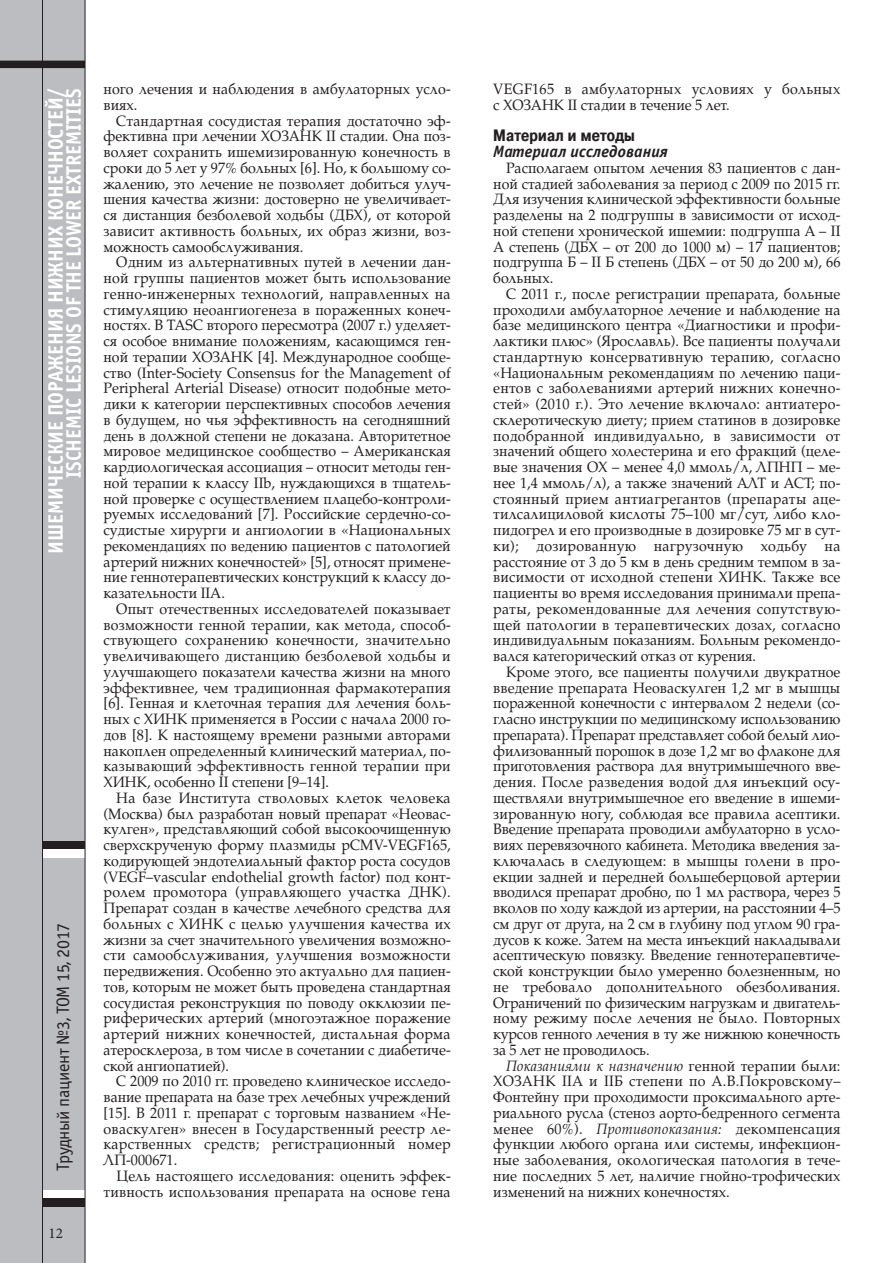
<style>
.page{position:relative;width:893px;height:1263px;background:#fff}
.page>*{position:absolute;margin:0;border:0;box-sizing:border-box;transform-origin:0 0}
.t1{font:700 21px/18px "Officina Sans C";color:#fff;text-align:right;scale:.95 1}
.t2{font:18px "Officina Sans C";letter-spacing:-.015em;color:#231f20}
.t3{font:italic 700 16.5px "Officina Sans C";color:#231f20}
.t4{font:700 16.5px "Pragmatica Cond C";letter-spacing:.01em;color:#231f20}
.t5{font:15px/15.8px "AG Palatial";color:#231f20;text-align:justify;scale:.95 1}
.t6{font:15px "Minion Pro";color:#231f20}
.s1{font-style:italic}
</style>
<div class="page">
<div style="left:0;top:0;width:85px;height:1263px;background:#bcbdc0"></div>
<div style="left:0;top:61px;width:85px;height:7px;background:#231f20"></div>
<div style="left:43px;top:841px;width:42px;height:8px;background:#231f20"></div>
<div style="left:43px;top:849px;width:42px;height:9px;background:#fff"></div>
<div style="left:43px;top:1190px;width:42px;height:8px;background:#fff"></div>
<div style="left:43px;top:1198px;width:42px;height:9px;background:#231f20"></div>
<hr style="left:42px;top:0;width:1px;height:1263px;background:#231f20">
<hr style="left:85px;top:0;width:1px;height:1263px;background:#231f20">
<h1 class="t1" style="left:47px;top:554px;width:491px;rotate:-90deg">ИШЕМИЧЕСКИЕ ПОРАЖЕНИЯ НИЖНИХ КОНЕЧНОСТЕЙ/<br>ISCHEMIC LESIONS OF THE LOWER EXTREMITIES</h1>
<p class="t5" style="left:104px;top:81px;width:367px">ного лечения и наблюдения в амбулаторных усло&shy;виях.</p>
<p class="t5" style="left:104px;top:112px;width:367px;text-indent:13px">Стандартная сосудистая терапия достаточно эф&shy;фективна при лечении ХОЗАНК II стадии. Она поз&shy;воляет сохранить ишемизированную конечность в сроки до 5 лет у 97% больных [6]. Но, к большому со&shy;жалению, это лечение не позволяет добиться улуч&shy;шения качества жизни: достоверно не увеличивает&shy;ся дистанция безболевой ходьбы (ДБХ), от которой зависит активность больных, их образ жизни, воз&shy;можность самообслуживания.</p>
<p class="t5" style="left:104px;top:254px;width:367px;text-indent:13px">Одним из альтернативных путей в лечении дан&shy;ной группы пациентов может быть использование генно-инженерных технологий, направленных на стимуляцию неоангиогенеза в пораженных конеч&shy;ностях. В TASC второго пересмотра (2007 г.) уделяет&shy;ся особое внимание положениям, касающимся ген&shy;ной терапии ХОЗАНК [4]. Международное сообще&shy;ство (Inter-Society Consensus for the Management of Peripheral Arterial Disease) относит подобные мето&shy;дики к категории перспективных способов лечения в будущем, но чья эффективность на сегодняшний день в должной степени не доказана. Авторитетное мировое медицинское сообщество – Американская кардиологическая ассоциация – относит методы ген&shy;ной терапии к классу IIb, нуждающихся в тщатель&shy;ной проверке с осуществлением плацебо-контроли&shy;руемых исследований [7]. Российские сердечно-со&shy;судистые хирурги и ангиологии в «Национальных рекомендациях по ведению пациентов с патологией артерий нижних конечностей» [5], относят примене&shy;ние геннотерапевтических конструкций к классу до&shy;казательности IIA.</p>
<p class="t5" style="left:104px;top:601px;width:367px;text-indent:13px">Опыт отечественных исследователей показывает возможности генной терапии, как метода, способ&shy;ствующего сохранению конечности, значительно увеличивающего дистанцию безболевой ходьбы и улучшающего показатели качества жизни на много эффективнее, чем традиционная фармакотерапия [6]. Генная и клеточная терапия для лечения боль&shy;ных с ХИНК применяется в России с начала 2000 го&shy;дов [8]. К настоящему времени разными авторами накоплен определенный клинический материал, по&shy;казывающий эффективность генной терапии при ХИНК, особенно II степени [9–14].</p>
<p class="t5" style="left:104px;top:790px;width:367px;text-indent:13px">На базе Института стволовых клеток человека (Москва) был разработан новый препарат «Неовас&shy;кулген», представляющий собой высокоочищенную сверхскрученую форму плазмиды pCMV-VEGF165, кодирующей эндотелиальный фактор роста сосудов (VEGF–vascular endothelial growth factor) под конт&shy;ролем промотора (управляющего участка ДНК).<br>Препарат создан в качестве лечебного средства для больных с ХИНК с целью улучшения качества их жизни за счет значительного увеличения возможно&shy;сти самообслуживания, улучшения возможности передвижения. Особенно это актуально для пациен&shy;тов, которым не может быть проведена стандартная сосудистая реконструкция по поводу окклюзии пе&shy;риферических артерий (многоэтажное поражение артерий нижних конечностей, дистальная форма атеросклероза, в том числе в сочетании с диабетиче&shy;ской ангиопатией).</p>
<p class="t5" style="left:104px;top:1073px;width:367px;text-indent:13px">С 2009 по 2010 гг. проведено клиническое исследо&shy;вание препарата на базе трех лечебных учреждений [15]. В 2011 г. препарат с торговым названием «Не&shy;оваскулген» внесен в Государственный реестр ле&shy;карственных средств; регистрационный номер ЛП-000671.</p>
<p class="t5" style="left:104px;top:1168px;width:367px;text-align:right">Цель настоящего исследования: оценить эффек&shy;тивность использования препарата на основе гена</p>
<p class="t2" style="left:52px;top:1170px;width:250px;rotate:-90deg">Трудный пациент №3, ТОМ 15, 2017</p>
<p class="t6" style="left:49px;top:1227px;width:16px">12</p>
<p class="t5" style="left:493px;top:81px;width:367px">VEGF165 в амбулаторных условиях у больных с ХОЗАНК II стадии в течение 5 лет.</p>
<p class="t4" style="left:493px;top:126px;width:143px">Материал и методы</p>
<p class="t3" style="left:493px;top:142px;width:176px">Материал исследования</p>
<p class="t5" style="left:493px;top:160px;width:367px;text-indent:13px">Располагаем опытом лечения 83 пациентов с дан&shy;ной стадией заболевания за период с 2009 по 2015 гг.<br>Для изучения клинической эффективности больные разделены на 2 подгруппы в зависимости от исход&shy;ной степени хронической ишемии: подгруппа А – II А степень (ДБХ – от 200 до 1000 м) – 17 пациентов; подгруппа Б – II Б степень (ДБХ – от 50 до 200 м), 66 больных.</p>
<p class="t5" style="left:493px;top:286px;width:367px;text-indent:13px">С 2011 г., после регистрации препарата, больные проходили амбулаторное лечение и наблюдение на базе медицинского центра «Диагностики и профи&shy;лактики плюс» (Ярославль). Все пациенты получали стандартную консервативную терапию, согласно «Национальным рекомендациям по лечению паци&shy;ентов с заболеваниями артерий нижних конечно&shy;стей» (2010 г.). Это лечение включало: антиатеро&shy;склеротическую диету; прием статинов в дозировке подобранной индивидуально, в зависимости от значений общего холестерина и его фракций (целе&shy;вые значения ОХ – менее 4,0 ммоль/л, ЛПНП – ме&shy;нее 1,4 ммоль/л), а также значений АЛТ и АСТ; по&shy;стоянный прием антиагрегантов (препараты аце&shy;тилсалициловой кислоты 75–100 мг/сут, либо кло&shy;пидогрел и его производные в дозировке 75 мг в сут&shy;ки); дозированную нагрузочную ходьбу на расстояние от 3 до 5 км в день средним темпом в за&shy;висимости от исходной степени ХИНК. Также все пациенты во время исследования принимали препа&shy;раты, рекомендованные для лечения сопутствую&shy;щей патологии в терапевтических дозах, согласно индивидуальным показаниям. Больным рекомендо&shy;вался категорический отказ от курения.</p>
<p class="t5" style="left:493px;top:664px;width:367px;text-indent:13px">Кроме этого, все пациенты получили двукратное введение препарата Неоваскулген 1,2 мг в мышцы пораженной конечности с интервалом 2 недели (со&shy;гласно инструкции по медицинскому использованию препарата). Препарат представляет собой белый лио&shy;филизованный порошок в дозе 1,2 мг во флаконе для приготовления раствора для внутримышечного вве&shy;дения. После разведения водой для инъекций осу&shy;ществляли внутримышечное его введение в ишеми&shy;зированную ногу, соблюдая все правила асептики.<br>Введение препарата проводили амбулаторно в усло&shy;виях перевязочного кабинета. Методика введения за&shy;ключалась в следующем: в мышцы голени в про&shy;екции задней и передней большеберцовой артерии вводился препарат дробно, по 1 мл раствора, через 5 вколов по ходу каждой из артерии, на расстоянии 4–5 см друг от друга, на 2 см в глубину под углом 90 гра&shy;дусов к коже. Затем на места инъекций накладывали асептическую повязку. Введение геннотерапевтиче&shy;ской конструкции было умеренно болезненным, но не требовало дополнительного обезболивания.<br>Ограничений по физическим нагрузкам и двигатель&shy;ному режиму после лечения не было. Повторных курсов генного лечения в ту же нижнюю конечность за 5 лет не проводилось.</p>
<p class="t5" style="left:493px;top:1057px;width:367px;text-indent:13px"><span class="s1">Показаниями к назначению</span> генной терапии были:<br>ХОЗАНК IIА и IIБ степени по А.В.Покровскому– Фонтейну при проходимости проксимального арте&shy;риального русла (стеноз аорто-бедренного сегмента менее 60%). <span class="s1">Противопоказания:</span> декомпенсация функции любого органа или системы, инфекцион&shy;ные заболевания, окологическая патология в тече&shy;ние последних 5 лет, наличие гнойно-трофических изменений на нижних конечностях.</p>
</div>
